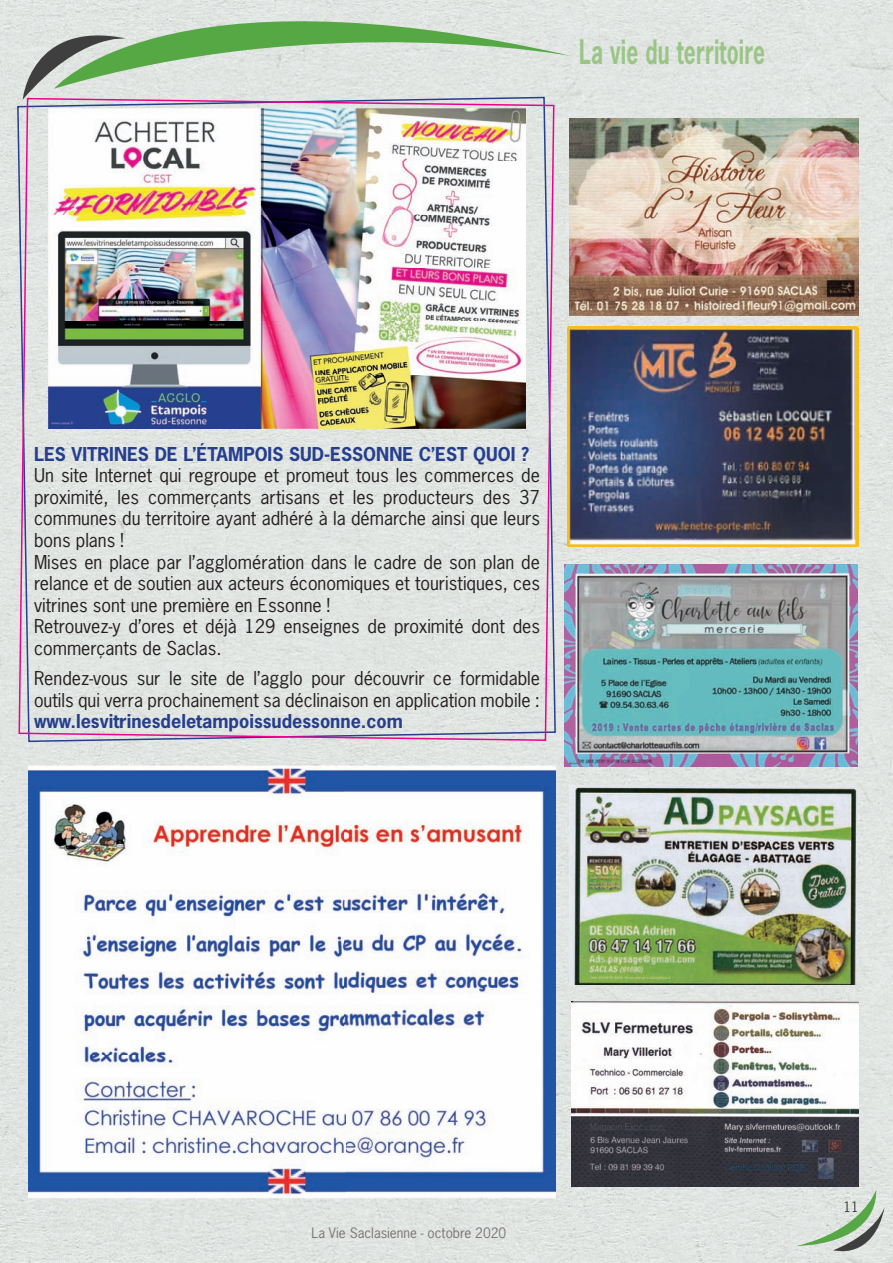
<style>
.page{position:relative;width:893px;height:1263px;background:#fff}
.page>*{position:absolute;margin:0;border:0;box-sizing:border-box;transform-origin:0 0}
.t1{font:700 31.5px "News Gothic Std";letter-spacing:.01em;color:#9bc586;scale:.67 1}
.t2{font:18px/21.6px "News Gothic Std";color:#231f20}
.t3{font:700 18px "News Gothic Std";color:#253f8e}
.t4{font:13.5px "News Gothic Std";color:#797575}
.t5{font:13.5px "News Gothic Std";color:#3f3f3f}
</style>
<div class="page">
<div style="left:0;top:0;width:893px;height:156px;background:#e1e5e2"></div>
<img style="left:0;top:156px;width:51px;height:1107px">
<img style="left:557px;top:156px;width:336px;height:211px">
<img style="left:526px;top:367px;width:51px;height:896px">
<img style="left:842px;top:367px;width:51px;height:896px">
<img style="left:51px;top:743px;width:475px;height:21px">
<img style="left:577px;top:547px;width:265px;height:716px">
<img style="left:51px;top:1201px;width:475px;height:62px">
<svg style="left:797px;top:1189px;width:88px;height:73px;background:#c8d3c7"></svg>
<svg style="left:54px;top:0;width:519px;height:89px;background:#c6d9c3"></svg>
<svg style="left:23px;top:19px;width:103px;height:77px;background:#b2c0b1"></svg>
<img style="left:567px;top:327px;width:291px;height:220px">
<img style="left:570px;top:118px;width:289px;height:197px">
<img style="left:570px;top:786px;width:286px;height:199px">
<img style="left:18px;top:97px;width:537px;height:645px">
<img style="left:564px;top:565px;width:294px;height:201px">
<img style="left:571px;top:1001px;width:288px;height:185px">
<img style="left:29px;top:764px;width:527px;height:437px">
<h1 class="t1" style="left:579px;top:31px;width:279px">La vie du territoire</h1>
<p class="t3" style="left:34px;top:442px;width:497px">LES VITRINES DE L’ÉTAMPOIS SUD-ESSONNE C’EST QUOI ?</p>
<p class="t2" style="left:34px;top:464px;width:508px">Un site Internet qui regroupe et promeut tous les commerces de proximité, les commerçants artisans et les producteurs des 37 communes du territoire ayant adhéré à la démarche ainsi que leurs bons plans !<br>Mises en place par l’agglomération dans le cadre de son plan de relance et de soutien aux acteurs économiques et touristiques, ces vitrines sont une première en Essonne !<br>Retrouvez-y d’ores et déjà 129 enseignes de proximité dont des commerçants de Saclas.</p>
<p class="t2" style="left:34px;top:667px;width:508px">Rendez-vous sur le site de l’agglo pour découvrir ce formidable outils qui verra prochainement sa déclinaison en application mobile :</p>
<p class="t3" style="left:34px;top:709px;width:370px">www.lesvitrinesdeletampoissudessonne.com</p>
<p class="t4" style="left:311px;top:1224px;width:196px">La Vie Saclasienne - octobre 2020</p>
<p class="t5" style="left:843px;top:1198px;width:17px">11</p>
</div>
